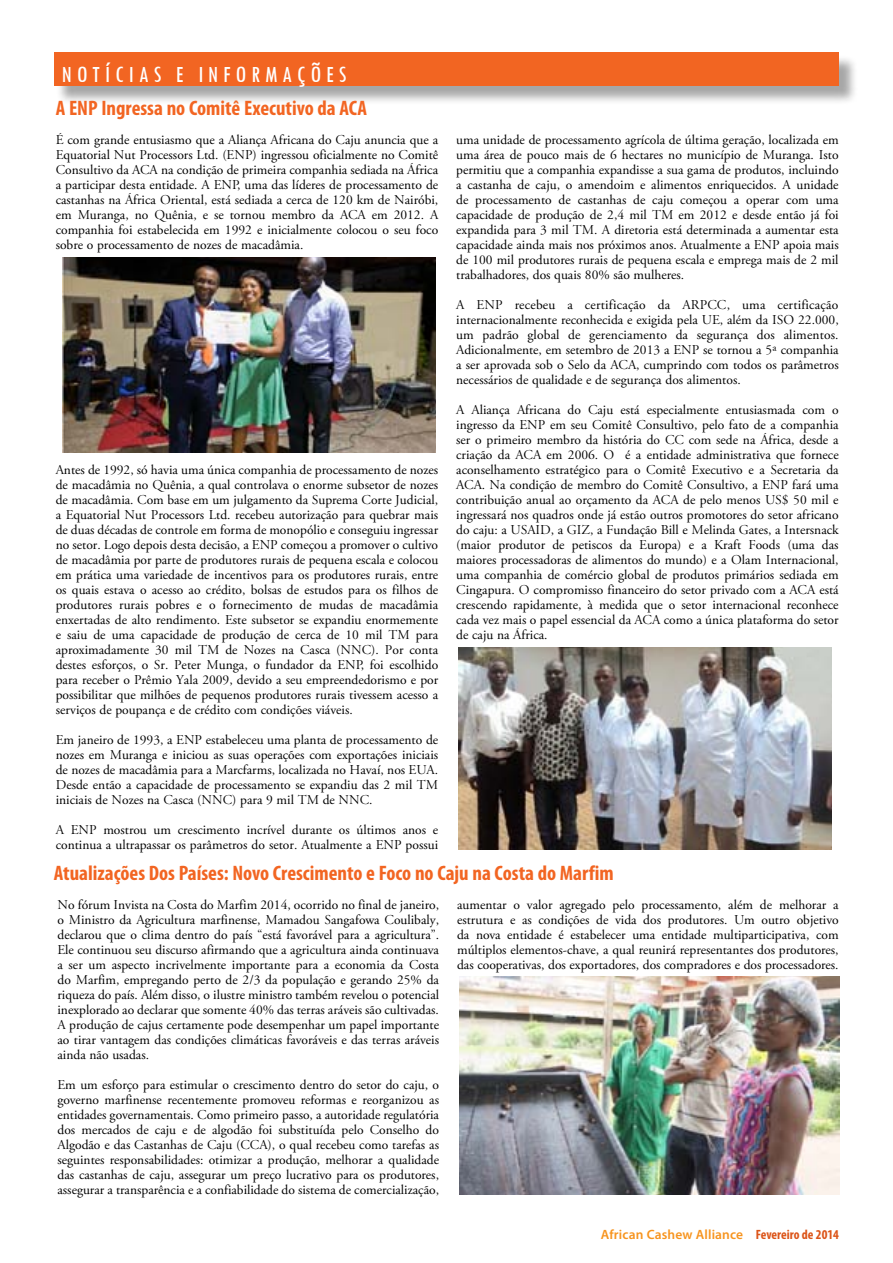
<style>
.page{position:relative;width:893px;height:1263px;background:#fff}
.page>*{position:absolute;margin:0;border:0;box-sizing:border-box;transform-origin:0 0}
.t1{font:condensed 24px "Tw Cen";letter-spacing:.2em;color:#fff}
.t2{font:700 condensed 21px "Myriad Pro";color:#f26522}
.t3{font:13.5px/15px "Adobe Garamond Pro";color:#000;text-align:justify}
.t4{font:600 13.5px "Myriad Pro";letter-spacing:.01em;color:#f7941e}
.s1{font-weight:700;font-stretch:condensed;color:#dc5418}
</style>
<div class="page">
<div style="left:57px;top:55px;width:801px;height:50px;background:#000;opacity:.35"></div>
<div style="left:54px;top:52px;width:785px;height:34px;background:#f26522"></div>
<img style="left:459px;top:976px;width:380px;height:218px">
<img style="left:62px;top:257px;width:374px;height:196px">
<img style="left:459px;top:648px;width:373px;height:201px">
<h1 class="t1" style="left:62px;top:60px;width:286px">NOTÍCIAS E IN FORMAÇÕES</h1>
<h2 class="t2" style="left:56px;top:95px;width:313px">A ENP Ingressa no Comitê Executivo da ACA</h2>
<p class="t3" style="left:56px;top:133px;width:384px">É com grande entusiasmo que a Aliança Africana do Caju anuncia que a Equatorial Nut Processors Ltd. (ENP) ingressou oficialmente no Comitê Consultivo da ACA na condição de primeira companhia sediada na África a participar desta entidade. A ENP, uma das líderes de processamento de castanhas na África Oriental, está sediada a cerca de 120 km de Nairóbi, em Muranga, no Quênia, e se tornou membro da ACA em 2012. A companhia foi estabelecida em 1992 e inicialmente colocou o seu foco sobre o processamento de nozes de macadâmia.</p>
<p class="t3" style="left:56px;top:463px;width:384px">Antes de 1992, só havia uma única companhia de processamento de nozes de macadâmia no Quênia, a qual controlava o enorme subsetor de nozes de macadâmia. Com base em um julgamento da Suprema Corte Judicial, a Equatorial Nut Processors Ltd. recebeu autorização para quebrar mais de duas décadas de controle em forma de monopólio e conseguiu ingressar no setor. Logo depois desta decisão, a ENP começou a promover o cultivo de macadâmia por parte de produtores rurais de pequena escala e colocou em prática uma variedade de incentivos para os produtores rurais, entre os quais estava o acesso ao crédito, bolsas de estudos para os filhos de produtores rurais pobres e o fornecimento de mudas de macadâmia enxertadas de alto rendimento. Este subsetor se expandiu enormemente e saiu de uma capacidade de produção de cerca de 10 mil TM para aproximadamente 30 mil TM de Nozes na Casca (NNC). Por conta destes esforços, o Sr. Peter Munga, o fundador da ENP, foi escolhido para receber o Prêmio Yala 2009, devido a seu empreendedorismo e por possibilitar que milhões de pequenos produtores rurais tivessem acesso a serviços de poupança e de crédito com condições viáveis.</p>
<p class="t3" style="left:56px;top:733px;width:384px">Em janeiro de 1993, a ENP estabeleceu uma planta de processamento de nozes em Muranga e iniciou as suas operações com exportações iniciais de nozes de macadâmia para a Marcfarms, localizada no Havaí, nos EUA.<br>Desde então a capacidade de processamento se expandiu das 2 mil TM iniciais de Nozes na Casca (NNC) para 9 mil TM de NNC.</p>
<p class="t3" style="left:56px;top:823px;width:384px">A ENP mostrou um crescimento incrível durante os últimos anos e continua a ultrapassar os parâmetros do setor. Atualmente a ENP possui</p>
<p class="t3" style="left:456px;top:133px;width:384px">uma unidade de processamento agrícola de última geração, localizada em uma área de pouco mais de 6 hectares no município de Muranga. Isto permitiu que a companhia expandisse a sua gama de produtos, incluindo a castanha de caju, o amendoim e alimentos enriquecidos. A unidade de processamento de castanhas de caju começou a operar com uma capacidade de produção de 2,4 mil TM em 2012 e desde então já foi expandida para 3 mil TM. A diretoria está determinada a aumentar esta capacidade ainda mais nos próximos anos. Atualmente a ENP apoia mais de 100 mil produtores rurais de pequena escala e emprega mais de 2 mil trabalhadores, dos quais 80% são mulheres.</p>
<p class="t3" style="left:456px;top:298px;width:384px">A ENP recebeu a certificação da ARPCC, uma certificação internacionalmente reconhecida e exigida pela UE, além da ISO 22.000, um padrão global de gerenciamento da segurança dos alimentos.<br>Adicionalmente, em setembro de 2013 a ENP se tornou a 5ª companhia a ser aprovada sob o Selo da ACA, cumprindo com todos os parâmetros necessários de qualidade e de segurança dos alimentos.</p>
<p class="t3" style="left:456px;top:403px;width:384px">A Aliança Africana do Caju está especialmente entusiasmada com o ingresso da ENP em seu Comitê Consultivo, pelo fato de a companhia ser o primeiro membro da história do CC com sede na África, desde a criação da ACA em 2006. O é a entidade administrativa que fornece aconselhamento estratégico para o Comitê Executivo e a Secretaria da ACA. Na condição de membro do Comitê Consultivo, a ENP fará uma contribuição anual ao orçamento da ACA de pelo menos US$ 50 mil e ingressará nos quadros onde já estão outros promotores do setor africano do caju: a USAID, a GIZ, a Fundação Bill e Melinda Gates, a Intersnack (maior produtor de petiscos da Europa) e a Kraft Foods (uma das maiores processadoras de alimentos do mundo) e a Olam Internacional, uma companhia de comércio global de produtos primários sediada em Cingapura. O compromisso financeiro do setor privado com a ACA está crescendo rapidamente, à medida que o setor internacional reconhece cada vez mais o papel essencial da ACA como a única plataforma do setor de caju na África.</p>
<h2 class="t2" style="left:54px;top:860px;width:562px">Atualizações Dos Países: Novo Crescimento e Foco no Caju na Costa do Marfim</h2>
<p class="t3" style="left:58px;top:898px;width:383px">No fórum Invista na Costa do Marfim 2014, ocorrido no final de janeiro, o Ministro da Agricultura marfinense, Mamadou Sangafowa Coulibaly, declarou que o clima dentro do país “está favorável para a agricultura”.<br>Ele continuou seu discurso afirmando que a agricultura ainda continuava a ser um aspecto incrivelmente importante para a economia da Costa do Marfim, empregando perto de 2/3 da população e gerando 25% da riqueza do país. Além disso, o ilustre ministro também revelou o potencial inexplorado ao declarar que somente 40% das terras aráveis são cultivadas.<br>A produção de cajus certamente pode desempenhar um papel importante ao tirar vantagem das condições climáticas favoráveis e das terras aráveis ainda não usadas.</p>
<p class="t3" style="left:58px;top:1078px;width:383px">Em um esforço para estimular o crescimento dentro do setor do caju, o governo marfinense recentemente promoveu reformas e reorganizou as entidades governamentais. Como primeiro passo, a autoridade regulatória dos mercados de caju e de algodão foi substituída pelo Conselho do Algodão e das Castanhas de Caju (CCA), o qual recebeu como tarefas as seguintes responsabilidades: otimizar a produção, melhorar a qualidade das castanhas de caju, assegurar um preço lucrativo para os produtores, assegurar a transparência e a confiabilidade do sistema de comercialização,</p>
<p class="t3" style="left:457px;top:898px;width:383px">aumentar o valor agregado pelo processamento, além de melhorar a estrutura e as condições de vida dos produtores. Um outro objetivo da nova entidade é estabelecer uma entidade multiparticipativa, com múltiplos elementos-chave, a qual reunirá representantes dos produtores, das cooperativas, dos exportadores, dos compradores e dos processadores.</p>
<p class="t4" style="left:601px;top:1226px;width:240px">African Cashew Alliance <span class="s1">Fevereiro de 2014</span></p>
</div>
